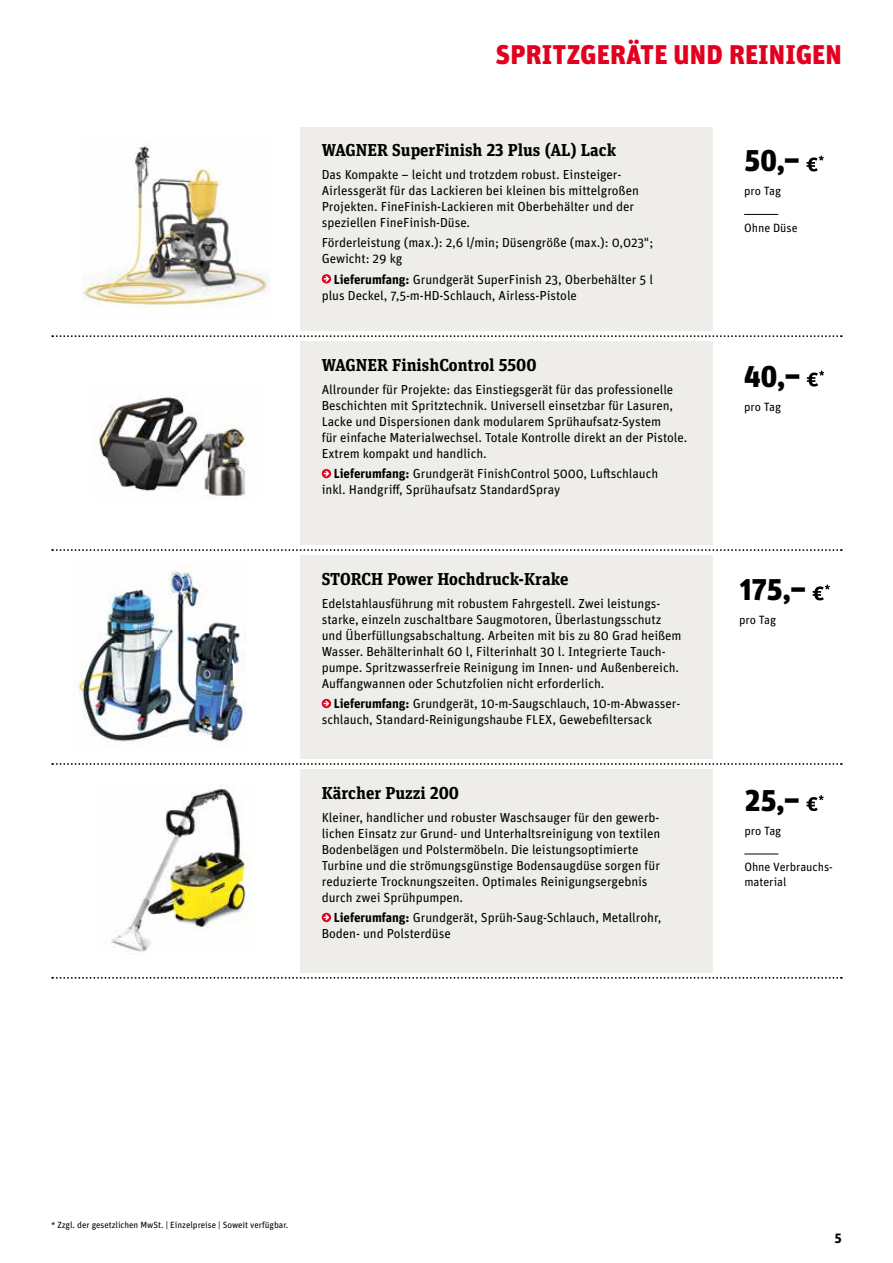
<style>
.page{position:relative;width:893px;height:1263px;background:#fff}
.page>*{position:absolute;margin:0;border:0;box-sizing:border-box;transform-origin:0 0}
.t1{font:900 30px "Unit Pro";letter-spacing:-.015em;color:#000}
.t2{font:900 27px "Unit Pro";letter-spacing:.005em;color:#e3001f}
.t3{font:700 17.25px "Unit Slab OT";color:#000}
.t4{font:700 13.5px "Unit Pro";color:#000}
.t5{font:13.05px/16px "Unit Pro";letter-spacing:-.005em;color:#000}
.t6{font:12px/15px "Unit Pro";letter-spacing:-.005em;color:#000}
.t7{font:9px "Unit Pro";letter-spacing:-.005em;color:#000}
.s1{font-weight:700}
</style>
<div class="page">
<div style="left:300px;top:128px;width:413px;height:203px;background:#eeedea"></div>
<div style="left:300px;top:341px;width:413px;height:204px;background:#eeedea"></div>
<div style="left:300px;top:769px;width:413px;height:203px;background:#eeedea"></div>
<svg style="left:52px;top:335px;width:790px;height:2px"></svg>
<svg style="left:52px;top:763px;width:790px;height:2px"></svg>
<svg style="left:52px;top:549px;width:790px;height:2px"></svg>
<svg style="left:52px;top:977px;width:790px;height:2px"></svg>
<hr style="left:744px;top:854px;width:34px;height:1px;background:#000">
<svg style="left:806px;top:795px;width:18px;height:16px"></svg>
<svg style="left:322px;top:913px;width:9px;height:9px"></svg>
<svg style="left:324px;top:914px;width:5px;height:6px"></svg>
<img style="left:111px;top:785px;width:141px;height:169px">
<div style="left:300px;top:555px;width:413px;height:204px;background:#eeedea"></div>
<svg style="left:813px;top:584px;width:17px;height:16px"></svg>
<svg style="left:322px;top:699px;width:9px;height:9px"></svg>
<svg style="left:324px;top:700px;width:5px;height:6px"></svg>
<img style="left:74px;top:568px;width:172px;height:178px">
<hr style="left:744px;top:214px;width:34px;height:1px;background:#000">
<svg style="left:806px;top:156px;width:18px;height:15px"></svg>
<svg style="left:322px;top:274px;width:9px;height:9px"></svg>
<svg style="left:324px;top:276px;width:5px;height:6px"></svg>
<img style="left:83px;top:135px;width:186px;height:172px">
<svg style="left:807px;top:371px;width:17px;height:15px"></svg>
<svg style="left:322px;top:469px;width:9px;height:9px"></svg>
<svg style="left:324px;top:471px;width:5px;height:5px"></svg>
<img style="left:95px;top:395px;width:152px;height:104px">
<h2 class="t2" style="left:495px;top:34px;width:348px">SPRITZGERÄTE UND REINIGEN</h2>
<h3 class="t3" style="left:322px;top:139px;width:296px">WAGNER SuperFinish 23 Plus (AL) Lack</h3>
<p class="t5" style="left:322px;top:166px;width:319px">Das Kompakte – leicht und trotzdem robust. Einsteiger-Airlessgerät für das Lackieren bei kleinen bis mittelgroßen Projekten. FineFinish-Lackieren mit Oberbehälter und der speziellen FineFinish-Düse.</p>
<p class="t5" style="left:322px;top:234px;width:333px">Förderleistung (max.): 2,6 l/min; Düsengröße (max.): 0,023";<br>Gewicht: 29 kg</p>
<p class="t5" style="left:322px;top:270px;width:333px;text-indent:12px"><span class="s1">Lieferumfang:</span> Grundgerät SuperFinish 23, Oberbehälter 5 l plus Deckel, 7,5-m-HD-Schlauch, Airless-Pistole</p>
<h3 class="t3" style="left:322px;top:354px;width:216px">WAGNER FinishControl 5500</h3>
<p class="t5" style="left:322px;top:381px;width:367px">Allrounder für Projekte: das Einstiegsgerät für das professionelle Beschichten mit Spritztechnik. Universell einsetzbar für Lasuren, Lacke und Dispersionen dank modularem Sprühaufsatz-System<br>für einfache Materialwechsel. Totale Kontrolle direkt an der Pistole.<br>Extrem kompakt und handlich.</p>
<p class="t5" style="left:322px;top:465px;width:338px;text-indent:12px"><span class="s1">Lieferumfang:</span> Grundgerät FinishControl 5000, Luftschlauch inkl. Handgriff, Sprühaufsatz StandardSpray</p>
<h3 class="t3" style="left:322px;top:568px;width:248px">STORCH Power Hochdruck-Krake</h3>
<p class="t5" style="left:322px;top:594px;width:361px">Edelstahlausführung mit robustem Fahrgestell. Zwei leistungs&shy;starke, einzeln zuschaltbare Saugmotoren, Überlastungsschutz und Überfüllungsabschaltung. Arbeiten mit bis zu 80 Grad heißem Wasser. Behälterinhalt 60 l, Filterinhalt 30 l. Integrierte Tauch&shy;pumpe. Spritzwasserfreie Reinigung im Innen- und Außenbereich.<br>Auffangwannen oder Schutzfolien nicht erforderlich.</p>
<p class="t5" style="left:322px;top:695px;width:360px;text-indent:12px"><span class="s1">Lieferumfang:</span> Grundgerät, 10-m-Saugschlauch, 10-m-Abwasser&shy;schlauch, Standard-Reinigungshaube FLEX, Gewebefiltersack</p>
<h3 class="t3" style="left:322px;top:782px;width:139px">Kärcher Puzzi 200</h3>
<p class="t5" style="left:322px;top:808px;width:340px">Kleiner, handlicher und robuster Waschsauger für den gewerb&shy;lichen Einsatz zur Grund- und Unterhaltsreinigung von textilen Bodenbelägen und Polstermöbeln. Die leistungsoptimierte Turbine und die strömungsgünstige Bodensaugdüse sorgen für reduzierte Trocknungszeiten. Optimales Reinigungsergebnis durch zwei Sprühpumpen.</p>
<p class="t5" style="left:322px;top:909px;width:341px;text-indent:12px"><span class="s1">Lieferumfang:</span> Grundgerät, Sprüh-Saug-Schlauch, Metallrohr,<br>Boden- und Polsterdüse</p>
<h1 class="t1" style="left:744px;top:138px;width:57px">50,–</h1>
<p class="t6" style="left:744px;top:183px;width:38px">pro Tag</p>
<p class="t6" style="left:744px;top:219px;width:55px">Ohne Düse</p>
<h1 class="t1" style="left:744px;top:354px;width:58px">40,–</h1>
<p class="t6" style="left:744px;top:398px;width:38px">pro Tag</p>
<h1 class="t1" style="left:739px;top:567px;width:69px">175,–</h1>
<p class="t6" style="left:739px;top:612px;width:38px">pro Tag</p>
<h1 class="t1" style="left:744px;top:778px;width:57px">25,–</h1>
<p class="t6" style="left:744px;top:823px;width:38px">pro Tag</p>
<p class="t6" style="left:744px;top:859px;width:90px">Ohne Verbrauchs&shy;material</p>
<p class="t7" style="left:51px;top:1218px;width:239px">* Zzgl. der gesetzlichen MwSt. | Einzelpreise | Soweit verfügbar.</p>
<p class="t4" style="left:834px;top:1228px;width:9px">5</p>
</div>
